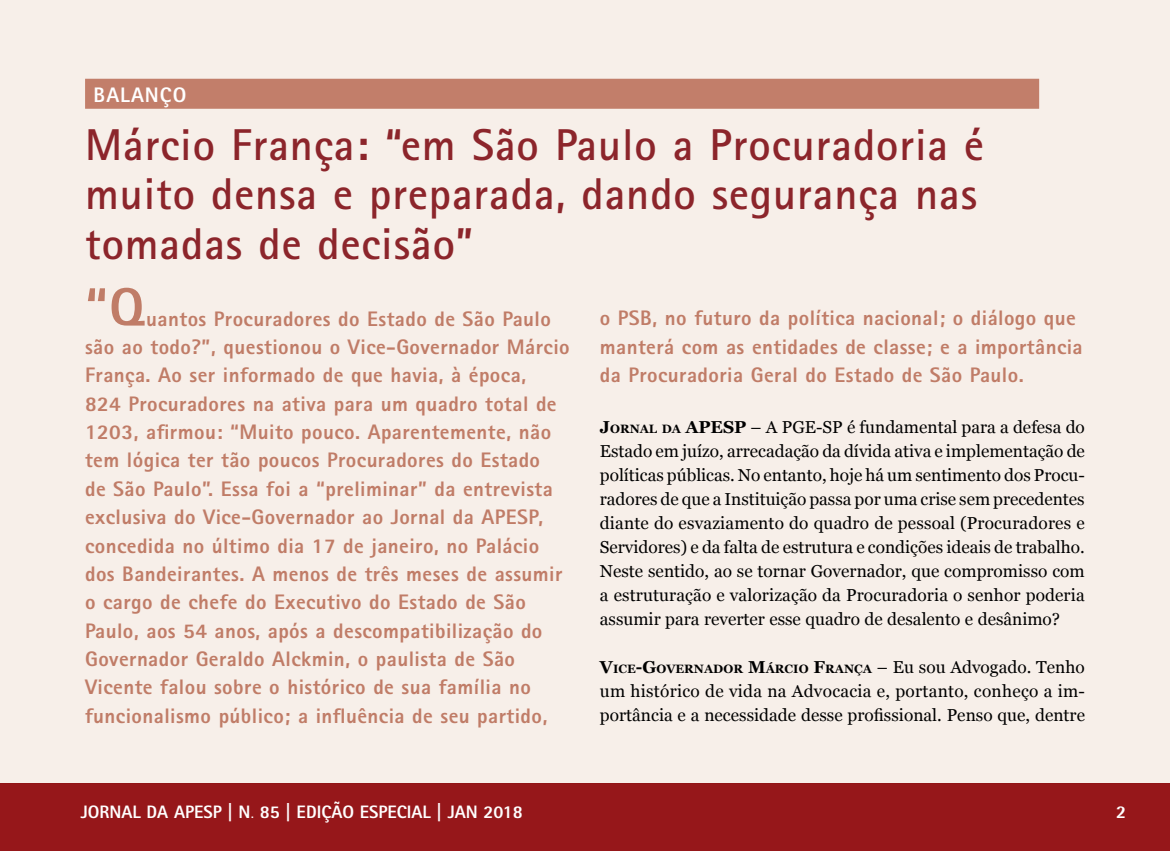
<style>
.page{position:relative;width:1170px;height:851px;background:#fff}
.page>*{position:absolute;margin:0;border:0;box-sizing:border-box;transform-origin:0 0}
.t1{font:800 54px "Rotis Sans Serif";color:#c07c67}
.t2{font:700 44.55px/49.5px "Rotis Sans Serif";letter-spacing:.02em;color:#8c252b}
.t3{font:800 21px/28.3px "Rotis Sans Serif";letter-spacing:.02em;color:#c07c67}
.t4{font:800 21px "Rotis Sans Serif";color:#fff}
.t5{font:800 18px "Rotis Sans Serif Std";color:#fff}
.t6{font:800 18px "Rotis Semi Sans Std";color:#fff}
.t7{font:17.25px/24px "Georgia";color:#000;text-align:justify}
.t8{font:700 12.15px "Georgia";color:#000}
.s1{font-weight:700}
.s2{font-weight:700;font-size:12.15px}
.s3{font-size:17.25px}
.s4{font-weight:400;font-size:17.25px}
.s5{font-family:"Rotis Sans Serif";font-weight:300}
</style>
<div class="page">
<div style="left:0;top:783px;width:1169px;height:67px;background:#96171a"></div>
<div style="left:0;top:0;width:1169px;height:783px;background:#f7efe9"></div>
<div style="left:85px;top:79px;width:954px;height:30px;background:#c27e6a"></div>
<p class="t4" style="left:94px;top:81px;width:14px">BALANÇO</p>
<h2 class="t2" style="left:85px;top:119px;width:900px">Márcio França: “em São Paulo a Procuradoria é muito densa e preparada, dando segurança nas tomadas de decisão”</h2>
<h1 class="t1" style="left:85px;top:273px;width:62px">“Q</h1>
<p class="t3" style="left:85px;top:304px;width:486px;text-indent:61px">uantos Procuradores do Estado de São Paulo são ao todo?”, questionou o Vice-Governador Márcio França. Ao ser informado de que havia, à época,<br>824 Procuradores na ativa para um quadro total de 1203, afirmou: “Muito pouco. Aparentemente, não tem lógica ter tão poucos Procuradores do Estado<br>de São Paulo”. Essa foi a “preliminar” da entrevista exclusiva do Vice-Governador ao Jornal da APESP, concedida no último dia 17 de janeiro, no Palácio dos Bandeirantes. A menos de três meses de assumir o cargo de chefe do Executivo do Estado de São Paulo, aos 54 anos, após a descompatibilização do Governador Geraldo Alckmin, o paulista de São Vicente falou sobre o histórico de sua família no funcionalismo público; a influência de seu partido,</p>
<p class="t3" style="left:600px;top:304px;width:484px">o PSB, no futuro da política nacional; o diálogo que manterá com as entidades de classe; e a importância da Procuradoria Geral do Estado de São Paulo.</p>
<p class="t7" style="left:600px;top:415px;width:486px"><span class="s1">J</span><span class="s2">ORNAL DA</span> <span class="s1">APESP</span> – A PGE-SP é fundamental para a defesa do Estado em juízo, arrecadação da dívida ativa e implementação de políticas públicas. No entanto, hoje há um sentimento dos Procu&shy;radores de que a Instituição passa por uma crise sem precedentes diante do esvaziamento do quadro de pessoal (Procuradores e Servidores) e da falta de estrutura e condições ideais de trabalho.<br>Neste sentido, ao se tornar Governador, que compromisso com a estruturação e valorização da Procuradoria o senhor poderia assumir para reverter esse quadro de desalento e desânimo?</p>
<p class="t8" style="left:600px;top:661px;width:486px"><span class="s3">V</span>ICE<span class="s3">-G</span>OVERNADOR <span class="s3">M</span>ÁRCIO <span class="s3">F</span>RANÇA <span class="s4">– Eu sou Advogado. Tenho</span></p>
<p class="t7" style="left:600px;top:679px;width:486px">um histórico de vida na Advocacia e, portanto, conheço a im&shy;portância e a necessidade desse profissional. Penso que, dentre</p>
<p class="t5" style="left:81px;top:800px;width:443px">JORNAL DA APESP | N<span class="s5">.</span> 85 | EDIÇÃO ESPECIAL | JAN 2018</p>
<p class="t6" style="left:1115px;top:800px;width:12px">2</p>
</div>
